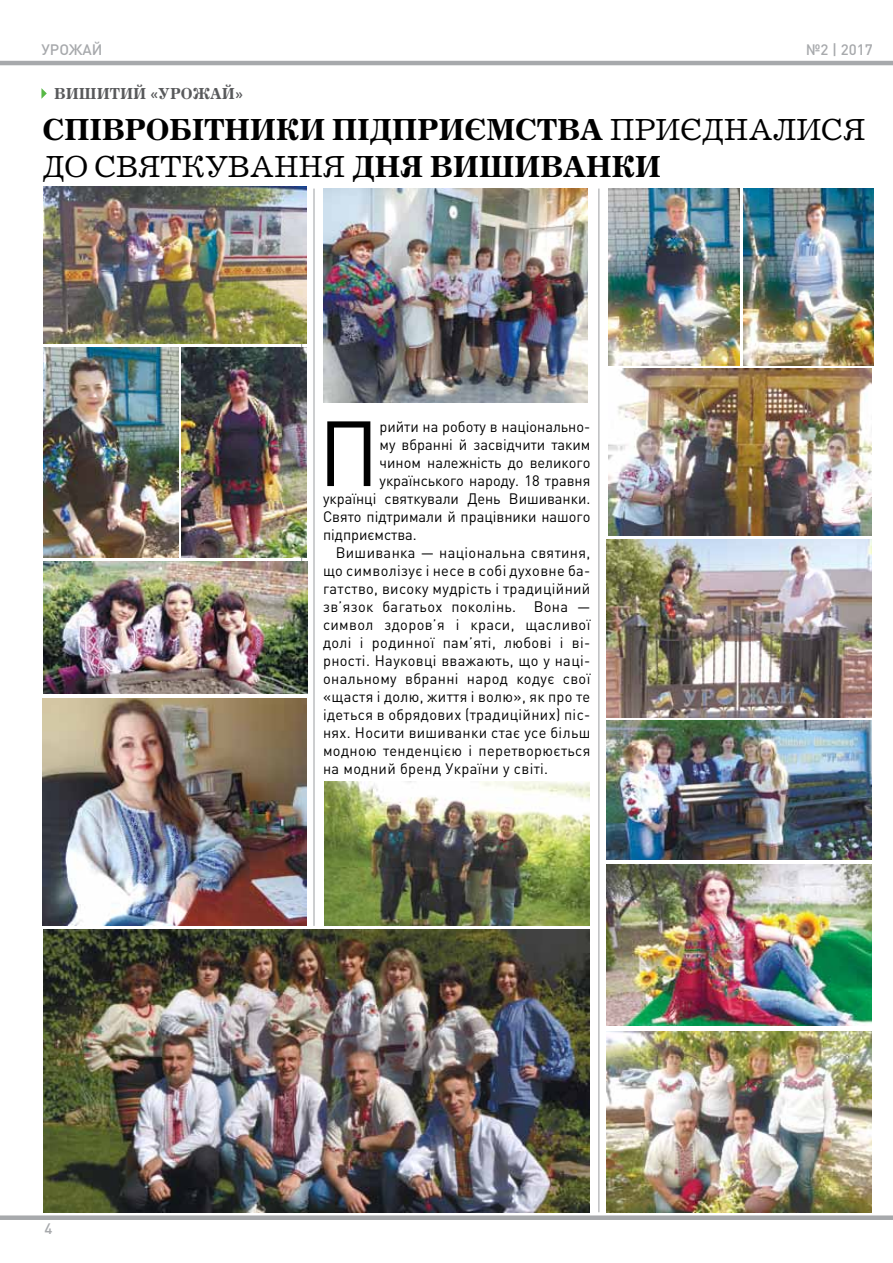
<style>
.page{position:relative;width:893px;height:1263px;background:#fff}
.page>*{position:absolute;margin:0;border:0;box-sizing:border-box;transform-origin:0 0}
.t1{font:90.9px "DIN Pro";color:#000}
.t2{font:700 31.5px/37.5px "Journal C";letter-spacing:-.015em;color:#000}
.t3{font:700 16.5px "Journal C";color:#58595b;scale:.95 1}
.t4{font:15px "DIN Pro";letter-spacing:.025em;color:#000}
.t5{font:15px "DIN Pro";color:#000}
.t6{font:500 15px "DIN Pro";color:#a7a9ac}
.s1{font-weight:400}
</style>
<div class="page">
<div style="left:0;top:1215px;width:893px;height:5px;background:#a7a9ac"></div>
<hr style="left:301px;top:298px;width:1px;height:369px;background:#a7a9ac">
<hr style="left:0;top:61px;width:893px;height:4px;background:#a7a9ac">
<svg style="left:41px;top:88px;width:6px;height:11px"></svg>
<img style="left:44px;top:929px;width:546px;height:283px">
<img style="left:43px;top:187px;width:263px;height:157px">
<img style="left:608px;top:369px;width:264px;height:166px">
<img style="left:607px;top:1032px;width:265px;height:180px">
<img style="left:43px;top:562px;width:264px;height:131px">
<img style="left:607px;top:721px;width:265px;height:139px">
<img style="left:607px;top:539px;width:265px;height:179px">
<img style="left:608px;top:189px;width:131px;height:177px">
<img style="left:744px;top:189px;width:130px;height:177px">
<img style="left:181px;top:348px;width:125px;height:210px">
<img style="left:607px;top:865px;width:265px;height:161px">
<img style="left:325px;top:782px;width:265px;height:144px">
<img style="left:43px;top:348px;width:136px;height:210px">
<img style="left:43px;top:698px;width:264px;height:228px">
<img style="left:323px;top:189px;width:264px;height:213px">
<hr style="left:313px;top:189px;width:2px;height:737px;background:#a7a9ac">
<hr style="left:598px;top:189px;width:1px;height:1023px;background:#a7a9ac">
<p class="t6" style="left:41px;top:40px;width:63px">урожай</p>
<p class="t6" style="left:806px;top:40px;width:68px">№2 | 2017</p>
<p class="t3" style="left:54px;top:84px;width:201px">Вишитий «Урожай»</p>
<h2 class="t2" style="left:43px;top:111px;width:825px">Співробітники підприємства <span class="s1">приєдналися до святкування</span> Дня вишиванки</h2>
<p class="t6" style="left:45px;top:1218px;width:9px">4</p>
<h1 class="t1" style="left:318px;top:391px;width:63px">П</h1>
<p class="t5" style="left:380px;top:416px;width:212px">рийти на роботу в національно-</p>
<p class="t5" style="left:380px;top:434px;width:212px">му вбранні й засвідчити таким</p>
<p class="t5" style="left:380px;top:452px;width:212px">чином належність до великого</p>
<p class="t5" style="left:380px;top:470px;width:212px">українського народу. 18 травня</p>
<p class="t5" style="left:323px;top:488px;width:269px">українці святкували День Вишиванки.</p>
<p class="t5" style="left:323px;top:506px;width:269px">Свято підтримали й працівники нашого</p>
<p class="t5" style="left:323px;top:524px;width:95px">підприємства.</p>
<p class="t4" style="left:336px;top:542px;width:256px">Вишиванка — національна святиня,</p>
<p class="t4" style="left:323px;top:560px;width:269px">що символізує і несе в собі духовне ба-</p>
<p class="t4" style="left:323px;top:578px;width:269px">гатство, високу мудрість і традиційний</p>
<p class="t4" style="left:323px;top:596px;width:269px">зв’язок багатьох поколінь. Вона —</p>
<p class="t4" style="left:323px;top:614px;width:269px">символ здоров’я і краси, щасливої</p>
<p class="t4" style="left:323px;top:632px;width:269px">долі і родинної пам’яті, любові і ві-</p>
<p class="t4" style="left:323px;top:650px;width:269px">рності. Науковці вважають, що у наці-</p>
<p class="t4" style="left:323px;top:668px;width:269px">ональному вбранні народ кодує свої</p>
<p class="t4" style="left:323px;top:686px;width:269px">«щастя і долю, життя і волю», як про те</p>
<p class="t4" style="left:323px;top:704px;width:269px">ідеться в обрядових (традиційних) піс-</p>
<p class="t4" style="left:323px;top:722px;width:269px">нях. Носити вишиванки стає усе більш</p>
<p class="t4" style="left:323px;top:740px;width:269px">модною тенденцією і перетворюється</p>
<p class="t4" style="left:323px;top:758px;width:227px">на модний бренд України у світі.</p>
</div>
